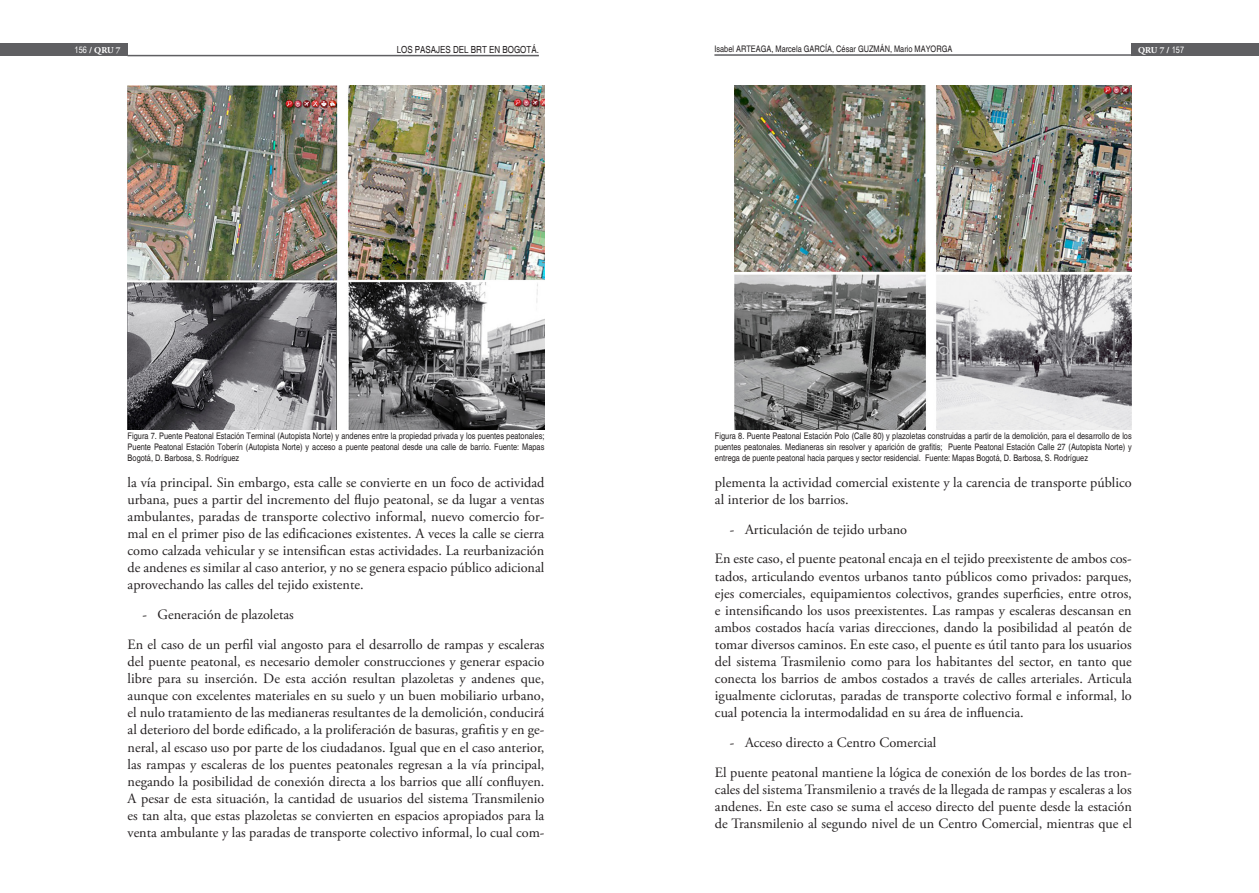
<style>
.page{position:relative;width:1259px;height:893px;background:#fff}
.page>*{position:absolute;margin:0;border:0;box-sizing:border-box;transform-origin:0 0}
.cuerpo{font:14.25px/17.1px "Adobe Garamond Pro";color:#231f20;text-align:justify}
.t1{font:condensed 9.75px "Helvetica";color:#231f20}
.sumario{font:condensed 9px/10.8px "Helvetica";color:#231f20;text-align:justify}
.t2{font:700 9px "Adobe Garamond Pro";letter-spacing:-.02em;color:#fff}
.s1{font-family:"Arial Narrow";font-weight:400}
</style>
<div class="page">
<hr style="left:128px;top:55px;width:411px;height:1px;background:#5f5f62">
<hr style="left:714px;top:54px;width:418px;height:2px;background:#5f5f62">
<div style="left:0;top:44px;width:128px;height:12px;background:#5f5f62"></div>
<div style="left:1131px;top:43px;width:128px;height:13px;background:#5f5f62"></div>
<img style="left:128px;top:85px;width:416px;height:344px">
<img style="left:734px;top:85px;width:397px;height:344px">
<p class="t2" style="left:75px;top:45px;width:47px"><span class="s1">156</span> / QRU 7</p>
<p class="sumario" style="left:714px;top:43px;width:239px">Isabel ARTEAGA, Marcela GARCÍA, César GUZMÁN, Mario MAYORGA</p>
<p class="t2" style="left:1138px;top:45px;width:47px">QRU 7 / <span class="s1">157</span></p>
<p class="t1" style="left:397px;top:44px;width:144px">LOS PASAJES DEL BRT EN BOGOTÁ.</p>
<p class="sumario" style="left:128px;top:431px;width:418px">Figura 7. Puente Peatonal Estación Terminal (Autopista Norte) y andenes entre la propiedad privada y los puentes peatonales; Puente Peatonal Estación Toberín (Autopista Norte) y acceso a puente peatonal desde una calle de barrio. Fuente: Mapas Bogotá, D. Barbosa, S. Rodríguez</p>
<p class="sumario" style="left:715px;top:431px;width:418px">Figura 8. Puente Peatonal Estación Polo (Calle 80) y plazoletas construidas a partir de la demolición, para el desarrollo de los puentes peatonales. Medianeras sin resolver y aparición de grafitis; Puente Peatonal Estación Calle 27 (Autopista Norte) y entrega de puente peatonal hacia parques y sector residencial. Fuente: Mapas Bogotá, D. Barbosa, S. Rodríguez</p>
<p class="cuerpo" style="left:128px;top:474px;width:418px">la vía principal. Sin embargo, esta calle se convierte en un foco de actividad urbana, pues a partir del incremento del flujo peatonal, se da lugar a ventas ambulantes, paradas de transporte colectivo informal, nuevo comercio for&shy;mal en el primer piso de las edificaciones existentes. A veces la calle se cierra como calzada vehicular y se intensifican estas actividades. La reurbanización de andenes es similar al caso anterior, y no se genera espacio público adicional aprovechando las calles del tejido existente.</p>
<p class="cuerpo" style="left:143px;top:606px;width:153px">- Generación de plazoletas</p>
<p class="cuerpo" style="left:128px;top:636px;width:418px">En el caso de un perfil vial angosto para el desarrollo de rampas y escaleras del puente peatonal, es necesario demoler construcciones y generar espacio libre para su inserción. De esta acción resultan plazoletas y andenes que, aunque con excelentes materiales en su suelo y un buen mobiliario urbano, el nulo tratamiento de las medianeras resultantes de la demolición, conducirá al deterioro del borde edificado, a la proliferación de basuras, grafitis y en ge&shy;neral, al escaso uso por parte de los ciudadanos. Igual que en el caso anterior, las rampas y escaleras de los puentes peatonales regresan a la vía principal, negando la posibilidad de conexión directa a los barrios que allí confluyen.<br>A pesar de esta situación, la cantidad de usuarios del sistema Transmilenio es tan alta, que estas plazoletas se convierten en espacios apropiados para la venta ambulante y las paradas de transporte colectivo informal, lo cual com-</p>
<p class="cuerpo" style="left:715px;top:474px;width:418px">plementa la actividad comercial existente y la carencia de transporte público al interior de los barrios.</p>
<p class="cuerpo" style="left:730px;top:521px;width:179px">- Articulación de tejido urbano</p>
<p class="cuerpo" style="left:715px;top:551px;width:418px">En este caso, el puente peatonal encaja en el tejido preexistente de ambos cos&shy;tados, articulando eventos urbanos tanto públicos como privados: parques, ejes comerciales, equipamientos colectivos, grandes superficies, entre otros, e intensificando los usos preexistentes. Las rampas y escaleras descansan en ambos costados hacía varias direcciones, dando la posibilidad al peatón de tomar diversos caminos. En este caso, el puente es útil tanto para los usuarios del sistema Trasmilenio como para los habitantes del sector, en tanto que conecta los barrios de ambos costados a través de calles arteriales. Articula igualmente ciclorutas, paradas de transporte colectivo formal e informal, lo cual potencia la intermodalidad en su área de influencia.</p>
<p class="cuerpo" style="left:730px;top:735px;width:208px">- Acceso directo a Centro Comercial</p>
<p class="cuerpo" style="left:715px;top:764px;width:418px">El puente peatonal mantiene la lógica de conexión de los bordes de las tron&shy;cales del sistema Transmilenio a través de la llegada de rampas y escaleras a los andenes. En este caso se suma el acceso directo del puente desde la estación de Transmilenio al segundo nivel de un Centro Comercial, mientras que el</p>
</div>
